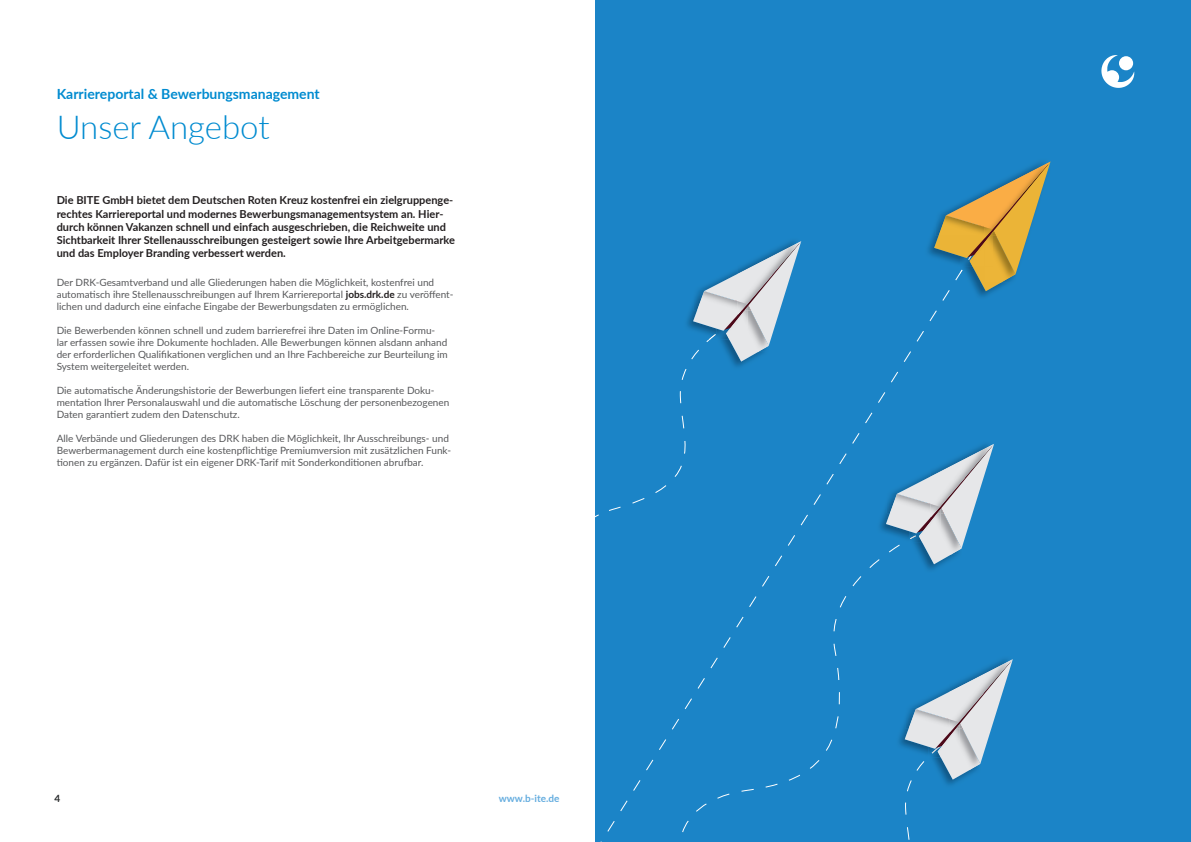
<style>
.page{position:relative;width:1191px;height:842px;background:#fff}
.page>*{position:absolute;margin:0;border:0;box-sizing:border-box;transform-origin:0 0}
.t1{font:300 33px "Lato";color:#008bd0}
.t2{font:700 14px "Lato";color:#008bd0}
.t3{font:700 11px/13.2px "Lato";color:#231f20}
.t4{font:10px/12px "Lato";color:#57585a}
.t5{font:700 10px "Lato";color:#65addf}
.t6{font:700 10px "Lato";color:#282a2b}
.s1{font-weight:700;color:#231f20}
</style>
<div class="page">
<div style="left:595px;top:0;width:596px;height:842px;background:#1b84c7"></div>
<svg style="left:1101px;top:55px;width:33px;height:33px"></svg>
<svg style="left:682px;top:535px;width:155px;height:298px"></svg>
<img style="left:928px;top:232px;width:6px;height:24px">
<svg style="left:934px;top:162px;width:116px;height:129px"></svg>
<svg style="left:832px;top:444px;width:162px;height:194px"></svg>
<svg style="left:758px;top:659px;width:255px;height:181px"></svg>
<svg style="left:681px;top:241px;width:120px;height:139px"></svg>
<h2 class="t2" style="left:57px;top:84px;width:264px">Karriereportal &amp; Bewerbungsmanagement</h2>
<h1 class="t1" style="left:57px;top:104px;width:214px">Unser Angebot</h1>
<p class="t3" style="left:57px;top:193px;width:400px">Die BITE GmbH bietet dem Deutschen Roten Kreuz kostenfrei ein zielgruppenge&shy;rechtes Karriereportal und modernes Bewerbungsmanagementsystem an. Hier&shy;durch können Vakanzen schnell und einfach ausgeschrieben, die Reichweite und Sichtbarkeit Ihrer Stellenausschreibungen gesteigert sowie Ihre Arbeitgebermarke und das Employer Branding verbessert werden.</p>
<p class="t4" style="left:57px;top:276px;width:398px">Der DRK-Gesamtverband und alle Gliederungen haben die Möglichkeit, kostenfrei und automatisch ihre Stellenausschreibungen auf Ihrem Karriereportal <span class="s1">jobs.drk.de</span> zu veröffent&shy;lichen und dadurch eine einfache Eingabe der Bewerbungsdaten zu ermöglichen.</p>
<p class="t4" style="left:57px;top:324px;width:392px">Die Bewerbenden können schnell und zudem barrierefrei ihre Daten im Online-Formu&shy;lar erfassen sowie ihre Dokumente hochladen. Alle Bewerbungen können alsdann anhand der erforderlichen Qualifikationen verglichen und an Ihre Fachbereiche zur Beurteilung im System weitergeleitet werden.</p>
<p class="t4" style="left:57px;top:384px;width:394px">Die automatische Änderungshistorie der Bewerbungen liefert eine transparente Doku&shy;mentation Ihrer Personalauswahl und die automatische Löschung der personenbezogenen<br>Daten garantiert zudem den Datenschutz.</p>
<p class="t4" style="left:57px;top:432px;width:396px">Alle Verbände und Gliederungen des DRK haben die Möglichkeit, Ihr Ausschreibungs- und<br>Bewerbermanagement durch eine kostenpflichtige Premiumversion mit zusätzlichen Funk&shy;tionen zu ergänzen. Dafür ist ein eigener DRK-Tarif mit Sonderkonditionen abrufbar.</p>
<p class="t6" style="left:55px;top:791px;width:7px">4</p>
<p class="t5" style="left:499px;top:791px;width:62px">www.b-ite.de</p>
</div>
